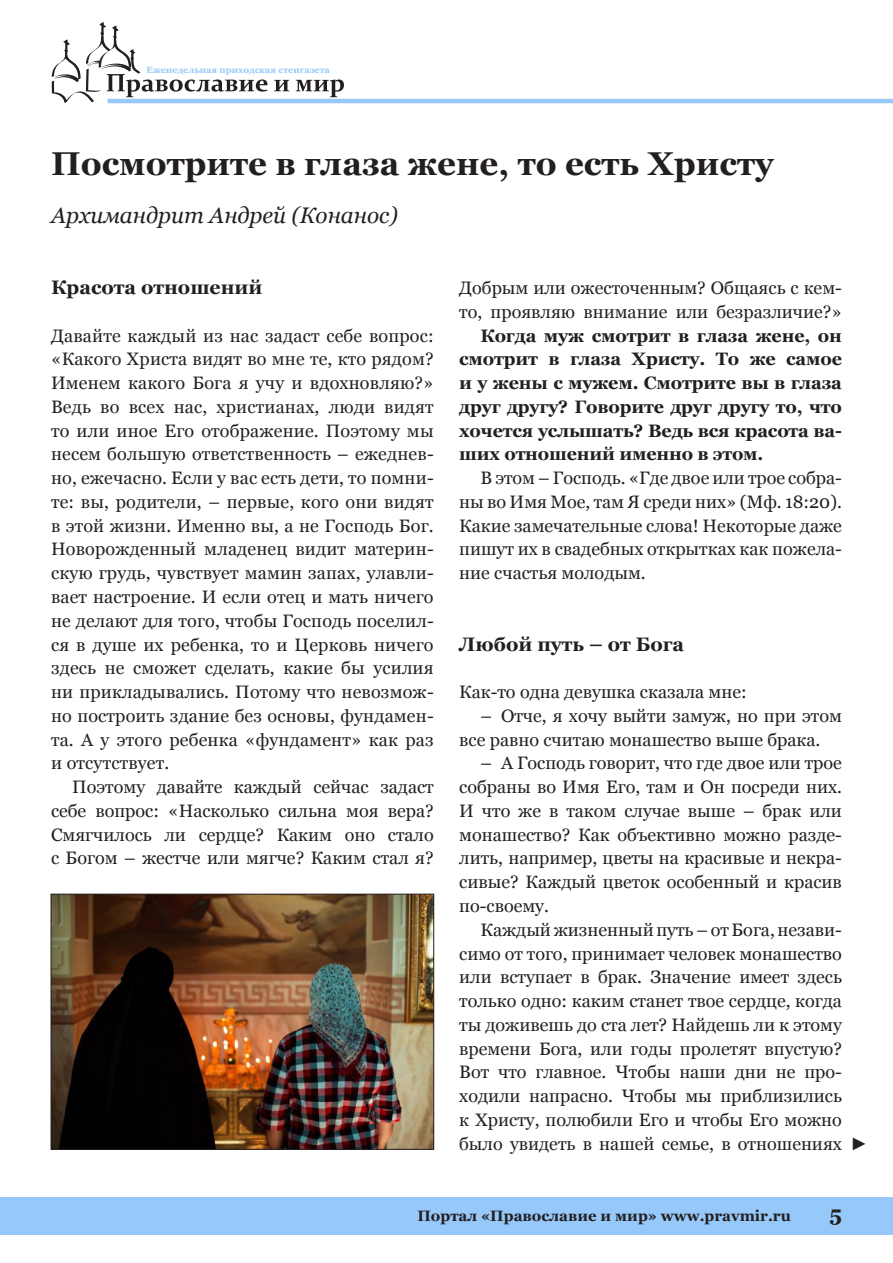
<style>
.page{position:relative;width:893px;height:1263px;background:#fff}
.page>*{position:absolute;margin:0;border:0;box-sizing:border-box;transform-origin:0 0}
.Zagolovok{font:700 33px "Georgia";color:#231f20}
.Author{font:italic 22.5px "Georgia";color:#231f20}
.t1{font:700 21px "Georgia";color:#231f20}
.Podzagolovok{font:700 19.5px "Georgia";color:#231f20}
.Text{font:18px/23.7px "Georgia";color:#231f20;text-align:justify}
.Text_first{font:18px/23.7px "Georgia";letter-spacing:.01em;color:#231f20;text-align:justify}
.Text-2{font:700 18px/23.7px "Georgia";letter-spacing:-.01em;color:#231f20;text-align:justify}
.Text-3{font:18px "Arial";color:#231f20}
.t2{font:700 15px "Georgia";color:#231f20}
.t3{font:700 9px "Georgia";color:#96c8fa}
</style>
<div class="page">
<svg style="left:52px;top:22px;width:215px;height:81px"></svg>
<svg style="left:274px;top:80px;width:15px;height:11px"></svg>
<svg style="left:296px;top:79px;width:48px;height:18px"></svg>
<hr style="left:108px;top:99px;width:785px;height:4px;background:#96c8fa">
<div style="left:0;top:1197px;width:893px;height:37px;background:#96c8fa"></div>
<img style="left:53px;top:896px;width:379px;height:252px">
<div style="left:51px;top:894px;width:383px;height:256px;border:1px solid #231f20"></div>
<p class="t3" style="left:147px;top:64px;width:185px">Еженедельная приходская стенгазета</p>
<p class="Zagolovok" style="left:51px;top:142px;width:724px">Посмотрите в глаза жене, то есть Христу</p>
<p class="Author" style="left:51px;top:201px;width:348px">Архимандрит Андрей (Конанос)</p>
<p class="Podzagolovok" style="left:51px;top:275px;width:213px">Красота отношений</p>
<p class="Text_first" style="left:51px;top:324px;width:384px">Давайте каждый из нас задаст себе вопрос: «Какого Христа видят во мне те, кто рядом?<br>Именем какого Бога я учу и вдохновляю?» Ведь во всех нас, христианах, люди видят то или иное Его отображение. Поэтому мы несем большую ответственность – ежеднев&shy;но, ежечасно. Если у вас есть дети, то помни&shy;те: вы, родители, – первые, кого они видят в этой жизни. Именно вы, а не Господь Бог.<br>Новорожденный младенец видит материн&shy;скую грудь, чувствует мамин запах, улавли&shy;вает настроение. И если отец и мать ничего не делают для того, чтобы Господь поселил&shy;ся в душе их ребенка, то и Церковь ничего здесь не сможет сделать, какие бы усилия ни прикладывались. Потому что невозмож&shy;но построить здание без основы, фундамен&shy;та. А у этого ребенка «фундамент» как раз и отсутствует.</p>
<p class="Text" style="left:51px;top:775px;width:384px;text-indent:21px">Поэтому давайте каждый сейчас задаст себе вопрос: «Насколько сильна моя вера?<br>Смягчилось ли сердце? Каким оно стало с Богом – жестче или мягче? Каким стал я?</p>
<p class="Text" style="left:459px;top:276px;width:384px">Добрым или ожесточенным? Общаясь с кем&shy;то, проявляю внимание или безразличие?»</p>
<p class="Text-2" style="left:459px;top:323px;width:384px;text-indent:21px">Когда муж смотрит в глаза жене, он смотрит в глаза Христу. То же самое и у жены с мужем. Смотрите вы в глаза друг другу? Говорите друг другу то, что хочется услышать? Ведь вся красота ва&shy;ших отношений именно в этом.</p>
<p class="Text" style="left:459px;top:466px;width:384px;text-indent:21px">В этом – Господь. «Где двое или трое собра&shy;ны во Имя Мое, там Я среди них» (Мф. 18:20).<br>Какие замечательные слова! Некоторые даже пишут их в свадебных открытках как пожела&shy;ние счастья молодым.</p>
<p class="Podzagolovok" style="left:459px;top:631px;width:226px">Любой путь – от Бога</p>
<p class="Text_first" style="left:459px;top:680px;width:289px">Как-то одна девушка сказала мне:</p>
<p class="Text" style="left:459px;top:704px;width:384px;text-indent:21px">– Отче, я хочу выйти замуж, но при этом все равно считаю монашество выше брака.</p>
<p class="Text" style="left:459px;top:752px;width:384px;text-indent:21px">– А Господь говорит, что где двое или трое собраны во Имя Его, там и Он посреди них.<br>И что же в таком случае выше – брак или монашество? Как объективно можно разде&shy;лить, например, цветы на красивые и некра&shy;сивые? Каждый цветок особенный и красив по-своему.</p>
<p class="Text" style="left:459px;top:918px;width:384px;text-indent:21px">Каждый жизненный путь – от Бога, незави&shy;симо от того, принимает человек монашество или вступает в брак. Значение имеет здесь только одно: каким станет твое сердце, когда ты доживешь до ста лет? Найдешь ли к этому времени Бога, или годы пролетят впустую?<br>Вот что главное. Чтобы наши дни не про&shy;ходили напрасно. Чтобы мы приблизились к Христу, полюбили Его и чтобы Его можно было увидеть в нашей семье, в отношениях</p>
<p class="Text-3" style="left:850px;top:1132px;width:19px">►</p>
<p class="t2" style="left:417px;top:1206px;width:375px">Портал «Православие и мир» www.pravmir.ru</p>
<p class="t1" style="left:829px;top:1200px;width:14px">5</p>
</div>
